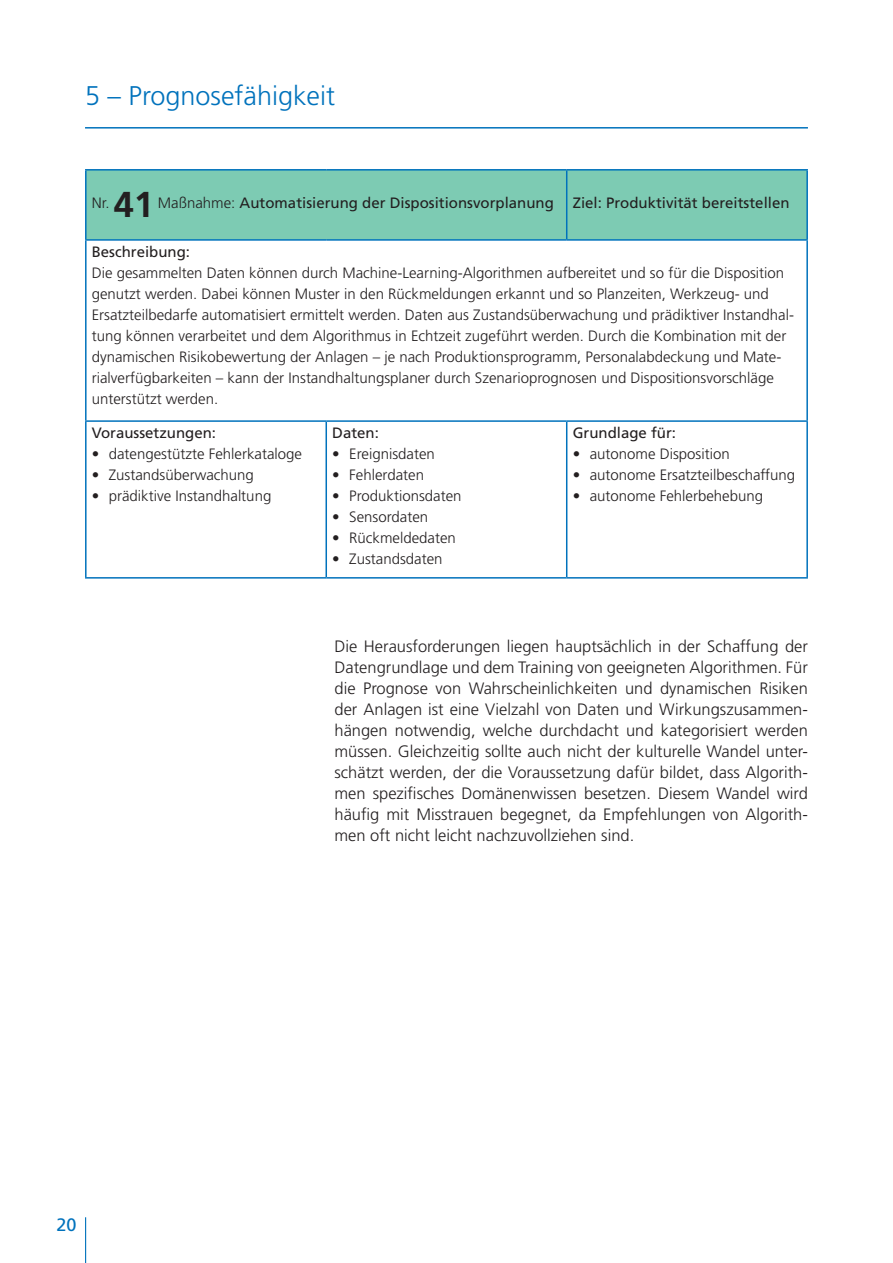
<style>
.page{position:relative;width:893px;height:1263px;background:#fff}
.page>*{position:absolute;margin:0;border:0;box-sizing:border-box;transform-origin:0 0}
.t1{font:700 36px "Frutiger";color:#231f20}
.t2{font:300 27px "Frutiger";color:#0072bc}
.t3{font:18px "Frutiger";color:#0072bc}
.t4{font:300 16.5px/21px "Frutiger";color:#231f20;text-align:justify}
.t5{font:300 15px/21px "Frutiger";color:#231f20}
.t6{font:15px "Frutiger";color:#231f20}
.s1{font-weight:300}
</style>
<div class="page">
<hr style="left:85px;top:1217px;width:1px;height:46px;background:#0072bc">
<div style="left:87px;top:171px;width:719px;height:68px;background:#7dcbb3"></div>
<hr style="left:85px;top:169px;width:241px;height:2px;background:#0072bc">
<hr style="left:85px;top:171px;width:2px;height:68px;background:#0072bc">
<hr style="left:326px;top:169px;width:241px;height:2px;background:#0072bc">
<hr style="left:567px;top:169px;width:241px;height:2px;background:#0072bc">
<hr style="left:566px;top:171px;width:1px;height:68px;background:#0072bc">
<hr style="left:806px;top:171px;width:2px;height:68px;background:#0072bc">
<hr style="left:85px;top:239px;width:241px;height:2px;background:#0072bc">
<hr style="left:85px;top:241px;width:2px;height:179px;background:#0072bc">
<hr style="left:326px;top:239px;width:241px;height:2px;background:#0072bc">
<hr style="left:567px;top:239px;width:241px;height:2px;background:#0072bc">
<hr style="left:806px;top:241px;width:2px;height:179px;background:#0072bc">
<hr style="left:85px;top:420px;width:241px;height:2px;background:#0072bc">
<hr style="left:85px;top:422px;width:2px;height:155px;background:#0072bc">
<hr style="left:326px;top:420px;width:241px;height:2px;background:#0072bc">
<hr style="left:325px;top:422px;width:2px;height:155px;background:#0072bc">
<hr style="left:567px;top:420px;width:241px;height:2px;background:#0072bc">
<hr style="left:566px;top:422px;width:1px;height:155px;background:#0072bc">
<hr style="left:806px;top:422px;width:2px;height:155px;background:#0072bc">
<hr style="left:85px;top:577px;width:241px;height:2px;background:#0072bc">
<hr style="left:326px;top:577px;width:241px;height:2px;background:#0072bc">
<hr style="left:567px;top:577px;width:241px;height:2px;background:#0072bc">
<hr style="left:85px;top:127px;width:723px;height:2px;background:#0072bc">
<p class="t2" style="left:85px;top:81px;width:252px">5 – Prognosefähigkeit</p>
<p class="t5" style="left:92px;top:193px;width:19px">Nr.</p>
<p class="t1" style="left:114px;top:183px;width:42px">41</p>
<p class="t6" style="left:158px;top:194px;width:397px"><span class="s1">Maßnahme:</span> Automatisierung der Dispositionsvorplanung</p>
<p class="t6" style="left:573px;top:194px;width:218px">Ziel: Produktivität bereitstellen</p>
<p class="t6" style="left:92px;top:243px;width:100px">Beschreibung:</p>
<p class="t5" style="left:92px;top:263px;width:704px">Die gesammelten Daten können durch Machine-Learning-Algorithmen aufbereitet und so für die Disposition genutzt werden. Dabei können Muster in den Rückmeldungen erkannt und so Planzeiten, Werkzeug- und Ersatzteilbedarfe automatisiert ermittelt werden. Daten aus Zustandsüberwachung und prädiktiver Instandhal&shy;tung können verarbeitet und dem Algorithmus in Echtzeit zugeführt werden. Durch die Kombination mit der dynamischen Risikobewertung der Anlagen – je nach Produktionsprogramm, Personalabdeckung und Mate&shy;rialverfügbarkeiten – kann der Instandhaltungsplaner durch Szenarioprognosen und Dispositionsvorschläge unterstützt werden.</p>
<p class="t6" style="left:92px;top:424px;width:126px">Voraussetzungen:</p>
<p class="t5" style="left:92px;top:444px;width:212px">• datengestützte Fehlerkataloge</p>
<p class="t5" style="left:92px;top:465px;width:164px">• Zustandsüberwachung</p>
<p class="t5" style="left:92px;top:486px;width:181px">• prädiktive Instandhaltung</p>
<p class="t6" style="left:573px;top:424px;width:105px">Grundlage für:</p>
<p class="t5" style="left:573px;top:444px;width:159px">• autonome Disposition</p>
<p class="t5" style="left:573px;top:465px;width:224px">• autonome Ersatzteilbeschaffung</p>
<p class="t5" style="left:573px;top:486px;width:192px">• autonome Fehlerbehebung</p>
<p class="t6" style="left:332px;top:424px;width:48px">Daten:</p>
<p class="t5" style="left:332px;top:444px;width:104px">• Ereignisdaten</p>
<p class="t5" style="left:332px;top:465px;width:93px">• Fehlerdaten</p>
<p class="t5" style="left:332px;top:486px;width:131px">• Produktionsdaten</p>
<p class="t5" style="left:332px;top:507px;width:97px">• Sensordaten</p>
<p class="t5" style="left:332px;top:528px;width:125px">• Rückmeldedaten</p>
<p class="t5" style="left:332px;top:549px;width:112px">• Zustandsdaten</p>
<p class="t4" style="left:334px;top:636px;width:475px">Die Herausforderungen liegen hauptsächlich in der Schaffung der Datengrundlage und dem Training von geeigneten Algorithmen. Für die Prognose von Wahrscheinlichkeiten und dynamischen Risiken der Anlagen ist eine Vielzahl von Daten und Wirkungszusammen&shy;hängen notwendig, welche durchdacht und kategorisiert werden müssen. Gleichzeitig sollte auch nicht der kulturelle Wandel unter&shy;schätzt werden, der die Voraussetzung dafür bildet, dass Algorith&shy;men spezifisches Domänenwissen besetzen. Diesem Wandel wird häufig mit Misstrauen begegnet, da Empfehlungen von Algorith&shy;men oft nicht leicht nachzuvollziehen sind.</p>
<p class="t3" style="left:57px;top:1214px;width:22px">20</p>
</div>
